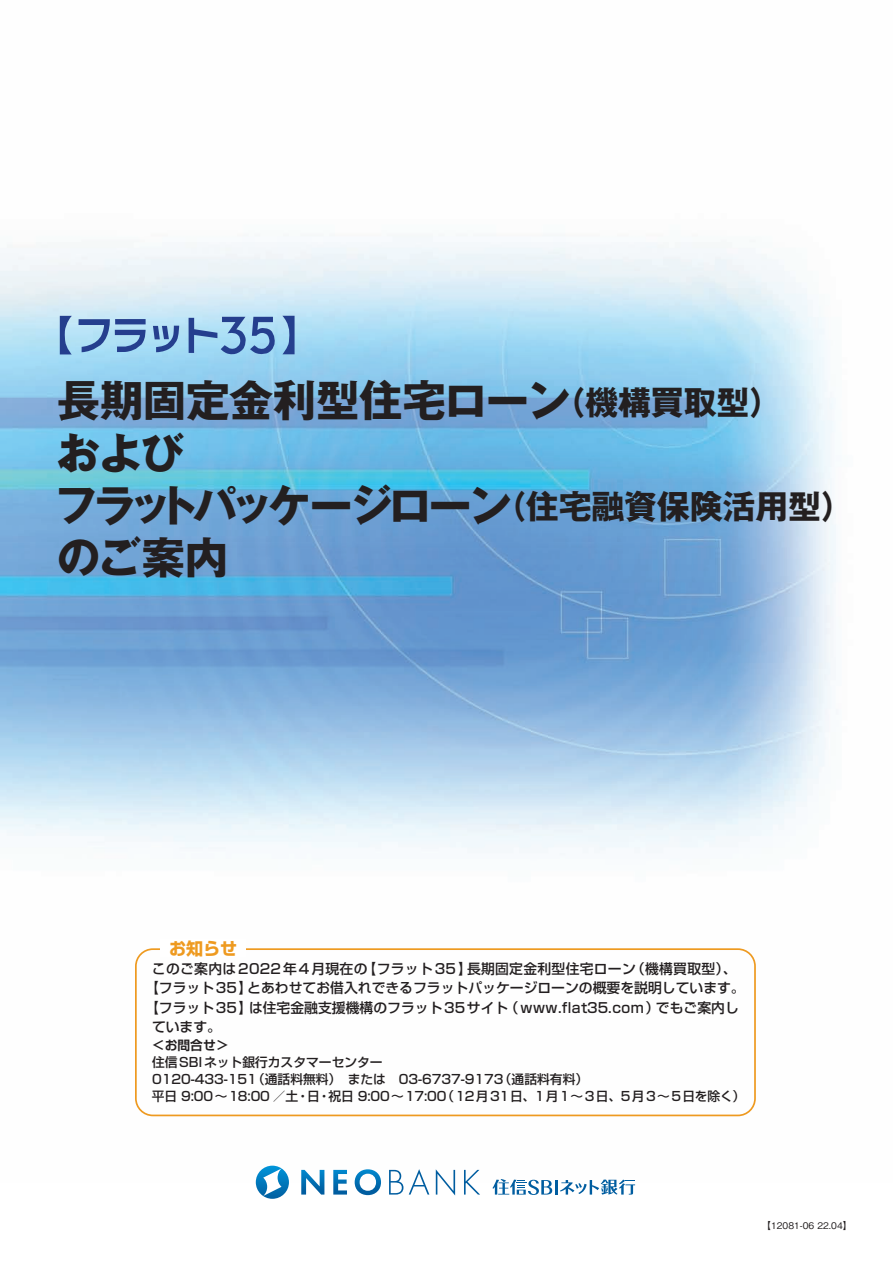
<style>
.page{position:relative;width:893px;height:1263px;background:#fff}
.page>*{position:absolute;margin:0;border:0;box-sizing:border-box;transform-origin:0 0}
.t1{font:700 43.5px/52.1px "Gothic MB101 Pro";letter-spacing:-.045em;color:#231f20}
.t2{font:700 16.95px "Shin Go Pro";color:#ee9a20}
.t3{font:500 13.8px "Shin Go Pro";color:#231f20}
.t4{font:500 13.8px "Shin Go Pro";letter-spacing:.02em;color:#231f20}
.t5{font:500 12.75px/17px "Shin Go Pro";color:#231f20}
.t6{font:700 12.75px "Shin Go Pro De";color:#231f20}
.t7{font:500 9.15px "Gothic BBB Pr 6 N";color:#231f20}
.s1{font-size:33px}
</style>
<div class="page">
<img style="left:0;top:236px;width:836px;height:946px">
<svg style="left:60px;top:316px;width:12px;height:38px"></svg>
<svg style="left:79px;top:319px;width:67px;height:33px;background:#79a0cc"></svg>
<svg style="left:153px;top:326px;width:26px;height:26px"></svg>
<svg style="left:189px;top:317px;width:87px;height:39px;background:#7da8d2"></svg>
<svg style="left:282px;top:316px;width:13px;height:38px"></svg>
<div style="left:135px;top:948px;width:621px;height:168px;border:2px solid #ee9a20;border-radius:17px"></div>
<div style="left:161px;top:940px;width:85px;height:17px;background:#fff"></div>
<svg style="left:256px;top:1166px;width:33px;height:33px"></svg>
<svg style="left:389px;top:1170px;width:14px;height:24px"></svg>
<svg style="left:409px;top:1169px;width:20px;height:25px"></svg>
<svg style="left:436px;top:1169px;width:19px;height:26px"></svg>
<svg style="left:464px;top:1170px;width:16px;height:24px"></svg>
<svg style="left:301px;top:1169px;width:80px;height:26px"></svg>
<svg style="left:492px;top:1179px;width:143px;height:16px"></svg>
<h1 class="t1" style="left:54px;top:370px;width:801px">長期固定金利型住宅ローン<span class="s1">（機構買取型）<br></span>および<br>フラットパッケージローン<span class="s1">（住宅融資保険活用型）</span>のご案内</h1>
<h2 class="t2" style="left:169px;top:935px;width:70px">お知らせ</h2>
<p class="t4" style="left:152px;top:958px;width:586px">このご案内は2022年4月現在の【フラット35】長期固定金利型住宅ローン（機構買取型）、</p>
<p class="t3" style="left:145px;top:977px;width:601px">【フラット35】とあわせてお借入れできるフラットパッケージローンの概要を説明しています。</p>
<p class="t3" style="left:145px;top:996px;width:595px">【フラット35】は住宅金融支援機構のフラット35サイト（www.flat35.com）でもご案内し</p>
<p class="t3" style="left:152px;top:1015px;width:71px">ています。</p>
<p class="t6" style="left:152px;top:1034px;width:78px">＜お問合せ＞</p>
<p class="t5" style="left:152px;top:1052px;width:595px">住信SBIネット銀行カスタマーセンター<br>0120-433-151（通話料無料）　または　03-6737-9173（通話料有料）<br>平日 9:00〜18:00 ／土・日・祝日 9:00〜17:00（12月31日、1月1〜3日、5月3〜5日を除く）</p>
<p class="t7" style="left:762px;top:1218px;width:92px">【12081-06 22.04】</p>
</div>
